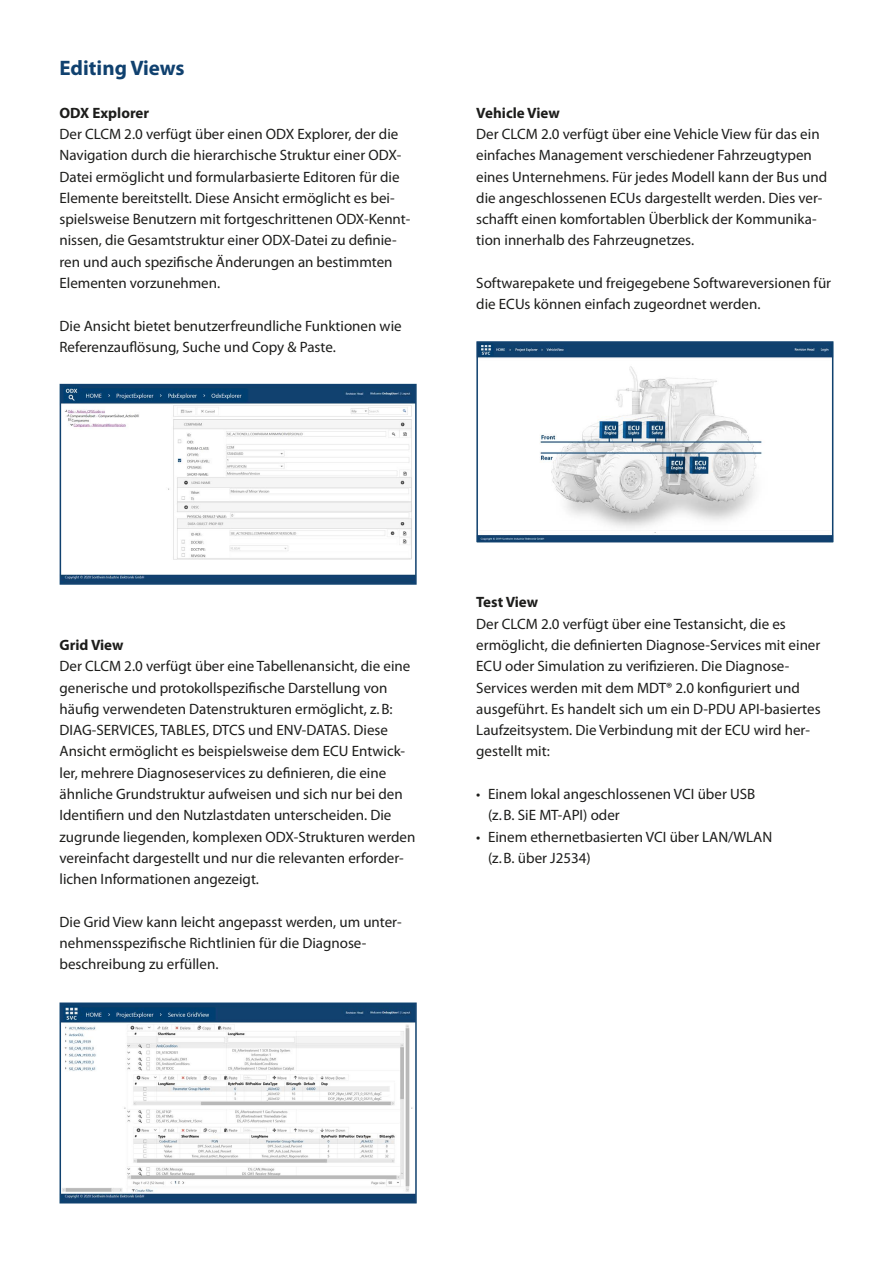
<style>
.page{position:relative;width:893px;height:1263px;background:#fff}
.page>*{position:absolute;margin:0;border:0;box-sizing:border-box;transform-origin:0 0}
.t1{font:700 21px "Myriad Pro";color:#10416f}
.t2{font:15px/21.3px "Myriad Pro";color:#1d1d1b}
.t3{font:700 15px "Myriad Pro";color:#1d1d1b}
</style>
<div class="page">
<img style="left:63px;top:387px;width:351px;height:195px">
<div style="left:60px;top:384px;width:357px;height:201px;border:2px solid #10416f"></div>
<img style="left:63px;top:1005px;width:351px;height:195px">
<div style="left:60px;top:1002px;width:357px;height:201px;border:2px solid #10416f"></div>
<img style="left:479px;top:344px;width:351px;height:195px">
<div style="left:476px;top:341px;width:357px;height:201px;border:2px solid #10416f"></div>
<h1 class="t1" style="left:60px;top:54px;width:127px">Editing Views</h1>
<p class="t3" style="left:60px;top:103px;width:91px">ODX Explorer</p>
<p class="t2" style="left:60px;top:123px;width:352px">Der CLCM 2.0 verfügt über einen ODX Explorer, der die Navigation durch die hierarchische Struktur einer ODX-Datei ermöglicht und formularbasierte Editoren für die Elemente bereitstellt. Diese Ansicht ermöglicht es bei&shy;spielsweise Benutzern mit fortgeschrittenen ODX-Kennt&shy;nissen, die Gesamtstruktur einer ODX-Datei zu definie&shy;ren und auch spezifische Änderungen an bestimmten Elementen vorzunehmen.</p>
<p class="t2" style="left:60px;top:315px;width:344px">Die Ansicht bietet benutzerfreundliche Funktionen wie<br>Referenzauflösung, Suche und Copy &amp; Paste.</p>
<p class="t3" style="left:476px;top:103px;width:85px">Vehicle View</p>
<p class="t2" style="left:476px;top:123px;width:352px">Der CLCM 2.0 verfügt über eine Vehicle View für das ein einfaches Management verschiedener Fahrzeugtypen eines Unternehmens. Für jedes Modell kann der Bus und die angeschlossenen ECUs dargestellt werden. Dies ver&shy;schafft einen komfortablen Überblick der Kommunika&shy;tion innerhalb des Fahrzeugnetzes.</p>
<p class="t2" style="left:476px;top:272px;width:356px">Softwarepakete und freigegebene Softwareversionen für die ECUs können einfach zugeordnet werden.</p>
<p class="t3" style="left:60px;top:635px;width:65px">Grid View</p>
<p class="t2" style="left:60px;top:655px;width:357px">Der CLCM 2.0 verfügt über eine Tabellenansicht, die eine generische und protokollspezifische Darstellung von häufig verwendeten Datenstrukturen ermöglicht, z.B:<br>DIAG-SERVICES, TABLES, DTCS und ENV-DATAS. Diese Ansicht ermöglicht es beispielsweise dem ECU Entwick&shy;ler, mehrere Diagnoseservices zu definieren, die eine ähnliche Grundstruktur aufweisen und sich nur bei den Identifiern und den Nutzlastdaten unterscheiden. Die zugrunde liegenden, komplexen ODX-Strukturen werden vereinfacht dargestellt und nur die relevanten erforder&shy;lichen Informationen angezeigt.</p>
<p class="t2" style="left:60px;top:911px;width:344px">Die Grid View kann leicht angepasst werden, um unter&shy;nehmensspezifische Richtlinien für die Diagnose&shy;beschreibung zu erfüllen.</p>
<p class="t3" style="left:476px;top:592px;width:63px">Test View</p>
<p class="t2" style="left:476px;top:613px;width:346px">Der CLCM 2.0 verfügt über eine Testansicht, die es ermöglicht, die definierten Diagnose-Services mit einer ECU oder Simulation zu verifizieren. Die Diagnose-Services werden mit dem MDT® 2.0 konfiguriert und ausgeführt. Es handelt sich um ein D-PDU API-basiertes Laufzeitsystem. Die Verbindung mit der ECU wird her&shy;gestellt mit:</p>
<p class="t2" style="left:488px;top:783px;width:269px;text-indent:-12px">• Einem lokal angeschlossenen VCI über USB (z.B. SiE MT-API) oder</p>
<p class="t2" style="left:488px;top:826px;width:286px;text-indent:-12px">• Einem ethernetbasierten VCI über LAN/WLAN (z.B. über J2534)</p>
</div>
